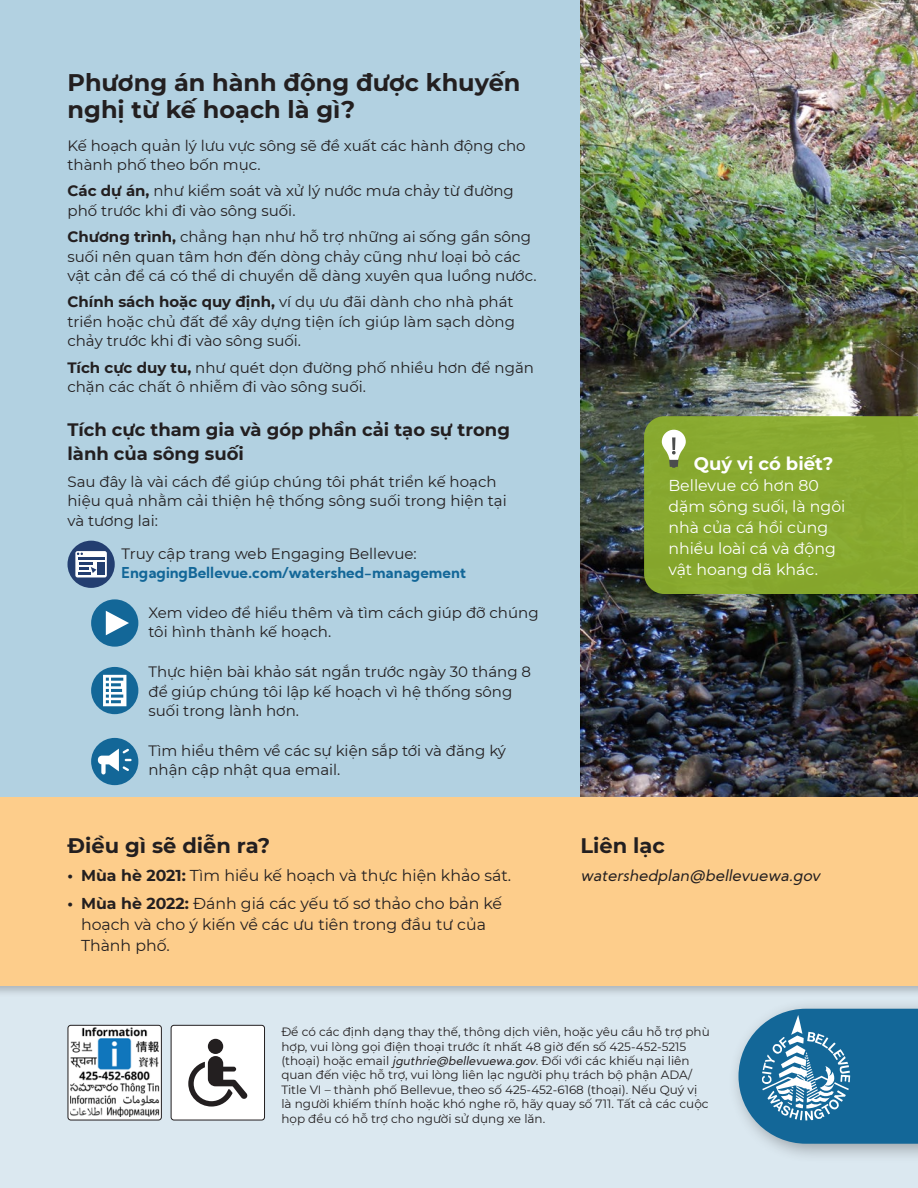
<style>
.page{position:relative;width:918px;height:1188px;background:#fff}
.page>*{position:absolute;margin:0;border:0;box-sizing:border-box;transform-origin:0 0}
.head{font:700 24px/27px "Montserrat";color:#231f20}
.head-2{font:700 21px "Montserrat";color:#231f20}
.head-3{font:700 18px/24px "Montserrat";color:#231f20}
.copy{font:700 18px "Montserrat";color:#fff}
.t1{font:15.75px/21px "Montserrat";color:#231f20}
.copy-2{font:15.75px/21px "Montserrat";color:#fff}
.copy-3{font:italic 15.75px "Kumbh Sans";color:#231f20}
.bullet{font:15px/19.5px "Montserrat";color:#231f20}
.copy-4{font:15px/19.5px "Montserrat";color:#231f20}
.bullet-2{font:700 15px/19.5px "Kumbh Sans";color:#136798}
.copy-5{font:12px/14.4px "Montserrat";color:#231f20}
.s1{font-weight:700}
.s2{font-family:"Montserrat";font-weight:400;color:#231f20}
.s3{font-family:"Kumbh Sans";font-style:italic}
</style>
<div class="page">
<div style="left:0;top:986px;width:918px;height:202px;background:#dbe8f0"></div>
<div style="left:0;top:672px;width:918px;height:326px;background:#231f20;opacity:.25"></div>
<div style="left:0;top:675px;width:918px;height:311px;background:#fdcd8b"></div>
<div style="left:0;top:0;width:918px;height:796px;background:#b2d1e1"></div>
<img style="left:580px;top:0;width:338px;height:796px">
<div style="left:68px;top:1025px;width:93px;height:95px;background:#fff;border-radius:3px"></div>
<div style="left:68px;top:1025px;width:94px;height:95px;border:1px solid #231f20;border-radius:3px"></div>
<img style="left:70px;top:1027px;width:89px;height:90px">
<div style="left:171px;top:1025px;width:94px;height:95px;background:#fff;border-radius:3px"></div>
<div style="left:171px;top:1025px;width:94px;height:95px;border:1px solid #231f20;border-radius:3px"></div>
<svg style="left:188px;top:1039px;width:60px;height:68px"></svg>
<div style="left:729px;top:998px;width:189px;height:166px;background:#231f20;opacity:.35"></div>
<svg style="left:739px;top:1009px;width:179px;height:135px;background:#3b80a9"></svg>
<div style="left:644px;top:416px;width:274px;height:178px;background:#88a92f"></div>
<svg style="left:662px;top:430px;width:24px;height:38px"></svg>
<div style="left:91px;top:599px;width:47px;height:48px;background:#136798;border-radius:50%"></div>
<svg style="left:106px;top:611px;width:23px;height:24px"></svg>
<div style="left:91px;top:667px;width:47px;height:47px;background:#136798;border-radius:50%"></div>
<svg style="left:103px;top:675px;width:23px;height:31px"></svg>
<div style="left:68px;top:541px;width:47px;height:47px;background:#233e70;border-radius:50%"></div>
<div style="left:75px;top:551px;width:32px;height:26px;background:#fff;border-radius:2px"></div>
<hr style="left:79px;top:558px;width:26px;height:2px;background:#233e70">
<hr style="left:79px;top:562px;width:14px;height:3px;background:#233e70">
<div style="left:98px;top:562px;width:7px;height:13px;background:#233e70"></div>
<svg style="left:77px;top:553px;width:6px;height:2px"></svg>
<svg style="left:79px;top:567px;width:17px;height:8px"></svg>
<div style="left:91px;top:738px;width:47px;height:47px;background:#136798;border-radius:50%"></div>
<svg style="left:98px;top:749px;width:34px;height:25px"></svg>
<p class="head" style="left:68px;top:68px;width:454px">Phương án hành động được khuyến nghị từ kế hoạch là gì?</p>
<p class="copy-4" style="left:68px;top:135px;width:460px">Kế hoạch quản lý lưu vực sông sẽ đề xuất các hành động cho thành phố theo bốn mục.</p>
<p class="bullet" style="left:68px;top:181px;width:448px"><span class="s1">Các dự án,</span> như kiểm soát và xử lý nước mưa chảy từ đường phố trước khi đi vào sông suối.</p>
<p class="bullet" style="left:68px;top:227px;width:471px"><span class="s1">Chương trình,</span> chẳng hạn như hỗ trợ những ai sống gần sông suối nên quan tâm hơn đến dòng chảy cũng như loại bỏ các vật cản để cá có thể di chuyển dễ dàng xuyên qua luồng nước.</p>
<p class="bullet" style="left:68px;top:292px;width:449px;text-align:justify"><span class="s1">Chính sách hoặc quy định,</span> ví dụ ưu đãi dành cho nhà phát triển hoặc chủ đất để xây dựng tiện ích giúp làm sạch dòng chảy trước khi đi vào sông suối.</p>
<p class="bullet" style="left:68px;top:357px;width:468px"><span class="s1">Tích cực duy tu,</span> như quét dọn đường phố nhiều hơn để ngăn chặn các chất ô nhiễm đi vào sông suối.</p>
<p class="head-3" style="left:68px;top:417px;width:444px">Tích cực tham gia và góp phần cải tạo sự trong lành của sông suối</p>
<p class="copy-4" style="left:68px;top:471px;width:441px">Sau đây là vài cách để giúp chúng tôi phát triển kế hoạch hiệu quả nhằm cải thiện hệ thống sông suối trong hiện tại và tương lai:</p>
<p class="bullet-2" style="left:122px;top:544px;width:346px"><span class="s2">Truy cập trang web Engaging Bellevue:<br></span>EngagingBellevue.com/watershed-management</p>
<p class="bullet" style="left:148px;top:602px;width:392px">Xem video để hiểu thêm và tìm cách giúp đỡ chúng tôi hình thành kế hoạch.</p>
<p class="bullet" style="left:148px;top:662px;width:384px">Thực hiện bài khảo sát ngắn trước ngày 30 tháng 8 để giúp chúng tôi lập kế hoạch vì hệ thống sông suối trong lành hơn.</p>
<p class="bullet" style="left:148px;top:740px;width:359px">Tìm hiểu thêm về các sự kiện sắp tới và đăng ký nhận cập nhật qua email.</p>
<p class="head-2" style="left:68px;top:831px;width:204px">Điều gì sẽ diễn ra?</p>
<p class="t1" style="left:68px;top:864px;width:445px"><span class="s1">• Mùa hè 2021:</span> Tìm hiểu kế hoạch và thực hiện khảo sát.</p>
<p class="t1" style="left:81px;top:892px;width:423px;text-indent:-14px"><span class="s1">• Mùa hè 2022:</span> Đánh giá các yếu tố sơ thảo cho bản kế hoạch và cho ý kiến về các ưu tiên trong đầu tư của<br>Thành phố.</p>
<p class="copy" style="left:694px;top:451px;width:141px">Quý vị có biết?</p>
<p class="copy-2" style="left:668px;top:475px;width:179px">Bellevue có hơn 80 dặm sông suối, là ngôi nhà của cá hồi cùng nhiều loài cá và động vật hoang dã khác.</p>
<p class="head-2" style="left:580px;top:831px;width:86px">Liên lạc</p>
<p class="copy-3" style="left:580px;top:866px;width:244px">watershedplan@bellevuewa.gov</p>
<p class="copy-5" style="left:281px;top:1024px;width:430px">Để có các định dạng thay thế, thông dịch viên, hoặc yêu cầu hỗ trợ phù hợp, vui lòng gọi điện thoại trước ít nhất 48 giờ đến số 425-452-5215 (thoại) hoặc email <span class="s3">jguthrie@bellevuewa.gov</span>. Đối với các khiếu nại liên quan đến việc hỗ trợ, vui lòng liên lạc người phụ trách bộ phận ADA/ Title VI – thành phố Bellevue, theo số 425-452-6168 (thoại). Nếu Quý vị là người khiếm thính hoặc khó nghe rõ, hãy quay số 711. Tất cả các cuộc họp đều có hỗ trợ cho người sử dụng xe lăn.</p>
</div>
